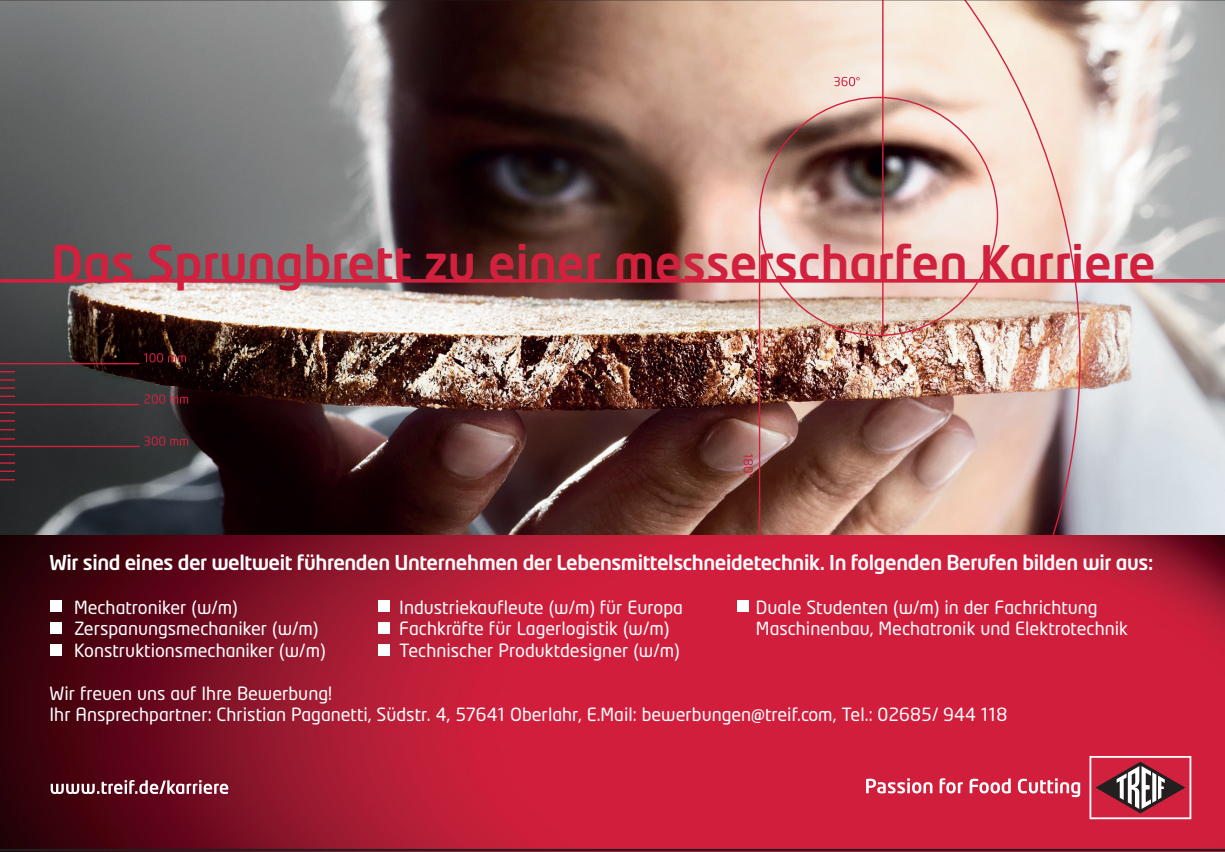
<style>
.page{position:relative;width:1225px;height:852px;background:#fff}
.page>*{position:absolute;margin:0;border:0;box-sizing:border-box;transform-origin:0 0}
.t1{font:500 48.38px "Neo Tech";color:#d1213e}
.t2{font:500 20.25px "Neo Tech";letter-spacing:-.02em;color:#fff}
.t3{font:18px/21.6px "Neo Tech";color:#fff}
</style>
<div class="page">
<img style="left:0;top:0;width:1225px;height:851px">
<h1 class="t1" style="left:51px;top:233px;width:1106px">Das Sprungbrett zu einer messerscharfen Karriere</h1>
<p class="t2" style="left:49px;top:550px;width:1105px">Wir sind eines der weltweit führenden Unternehmen der Lebensmittelschneidetechnik. In folgenden Berufen bilden wir aus:</p>
<p class="t3" style="left:74px;top:596px;width:253px">Mechatroniker (w/m)<br>Zerspanungsmechaniker (w/m)<br>Konstruktionsmechaniker (w/m)</p>
<p class="t3" style="left:399px;top:596px;width:285px">Industriekaufleute (w/m) für Europa<br>Fachkräfte für Lagerlogistik (w/m)<br>Technischer Produktdesigner (w/m)</p>
<p class="t3" style="left:756px;top:596px;width:374px">Duale Studenten (w/m) in der Fachrichtung<br>Maschinenbau, Mechatronik und Elektrotechnik</p>
<p class="t3" style="left:49px;top:682px;width:959px">Wir freuen uns auf Ihre Bewerbung!<br>Ihr Ansprechpartner: Christian Paganetti, Südstr. 4, 57641 Oberlahr, E.Mail: bewerbungen@treif.com, Tel.: 02685/ 944 118</p>
</div>
